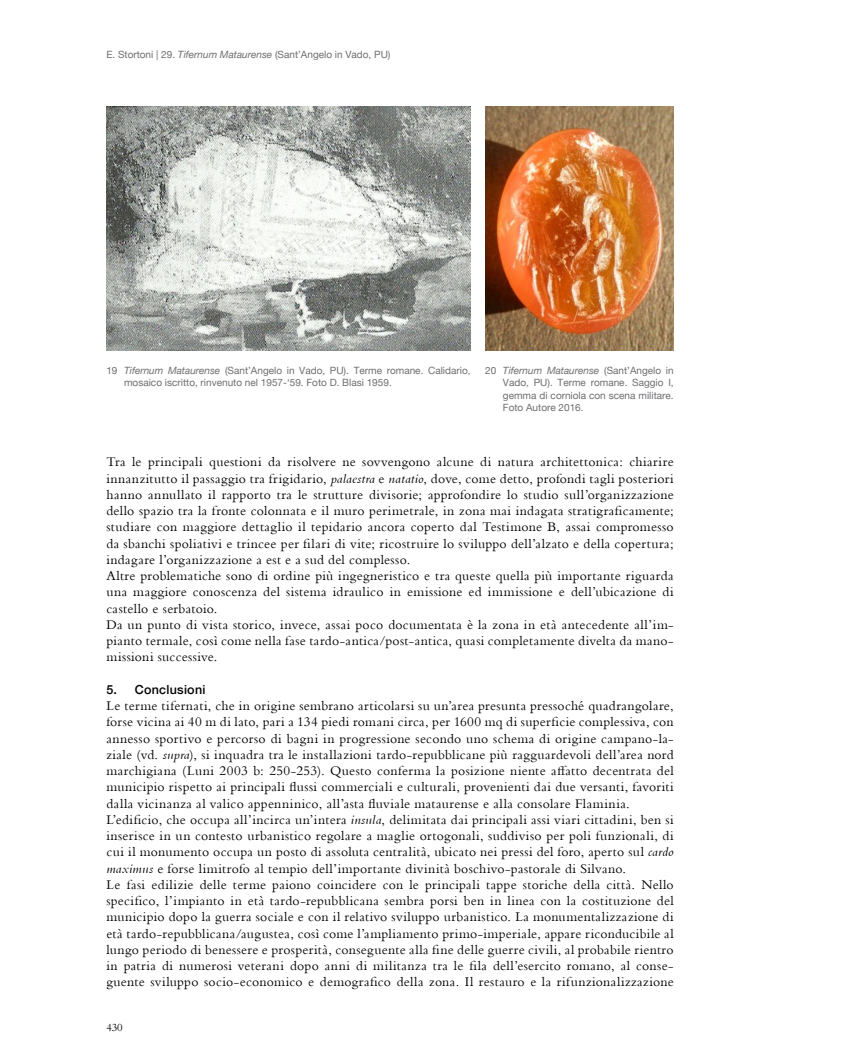
<style>
.page{position:relative;width:851px;height:1063px;background:#fff}
.page>*{position:absolute;margin:0;border:0;box-sizing:border-box;transform-origin:0 0}
.t1{font:13.75px/16.2px "Bembo Std";letter-spacing:.025em;color:#000}
.t2{font:500 12.5px "Helvetica Neue";letter-spacing:.025em;color:#000}
.t3{font:11.25px "Bembo Std";color:#000}
.t4{font:10px/12.5px "Helvetica Neue";color:#6d6e71}
.s1{font-style:italic}
.s2{font-family:"Bembo";font-style:italic}
</style>
<div class="page">
<img style="left:106px;top:106px;width:364px;height:244px">
<img style="left:485px;top:106px;width:188px;height:244px">
<p class="t4" style="left:106px;top:49px;width:285px">E. Stortoni | 29. <span class="s1">Tifernum Mataurense</span> (Sant’Angelo in Vado, PU)</p>
<p class="t4" style="left:124px;top:365px;width:348px;text-indent:-18px">19 <span class="s1">Tifernum Mataurense</span> (Sant’Angelo in Vado, PU). Terme romane. Calidario, mosaico iscritto, rinvenuto nel 1957-‘59. Foto D. Blasi 1959.</p>
<p class="t4" style="left:503px;top:365px;width:172px;text-align:justify;text-indent:-18px">20 <span class="s1">Tifernum Mataurense</span> (Sant’Angelo in Vado, PU). Terme romane. Saggio I, gemma di corniola con scena militare.<br>Foto Autore 2016.</p>
<p class="t1" style="left:106px;top:454px;width:568px">Tra le principali questioni da risolvere ne sovvengono alcune di natura architettonica: chiarire innanzitutto il passaggio tra frigidario, <span class="s2">palaestra</span> e <span class="s2">natatio</span>, dove, come detto, profondi tagli posteriori hanno annullato il rapporto tra le strutture divisorie; approfondire lo studio sull’organizzazione dello spazio tra la fronte colonnata e il muro perimetrale, in zona mai indagata stratigraficamente; studiare con maggiore dettaglio il tepidario ancora coperto dal Testimone B, assai compromesso da sbanchi spoliativi e trincee per filari di vite; ricostruire lo sviluppo dell’alzato e della copertura; indagare l’organizzazione a est e a sud del complesso.<br>Altre problematiche sono di ordine più ingegneristico e tra queste quella più importante riguarda una maggiore conoscenza del sistema idraulico in emissione ed immissione e dell’ubicazione di castello e serbatoio.<br>Da un punto di vista storico, invece, assai poco documentata è la zona in età antecedente all’im&shy;pianto termale, così come nella fase tardo-antica/post-antica, quasi completamente divelta da mano&shy;missioni successive.</p>
<p class="t2" style="left:106px;top:679px;width:101px">5. Conclusioni</p>
<p class="t1" style="left:106px;top:697px;width:568px">Le terme tifernati, che in origine sembrano articolarsi su un’area presunta pressoché quadrangolare, forse vicina ai 40 m di lato, pari a 134 piedi romani circa, per 1600 mq di superficie complessiva, con annesso sportivo e percorso di bagni in progressione secondo uno schema di origine campano-la&shy;ziale (vd. <span class="s2">supra</span>), si inquadra tra le installazioni tardo-repubblicane più ragguardevoli dell’area nord marchigiana (Luni 2003 b: 250-253). Questo conferma la posizione niente affatto decentrata del municipio rispetto ai principali flussi commerciali e culturali, provenienti dai due versanti, favoriti dalla vicinanza al valico appenninico, all’asta fluviale mataurense e alla consolare Flaminia.<br>L’edificio, che occupa all’incirca un’intera <span class="s2">insula</span>, delimitata dai principali assi viari cittadini, ben si inserisce in un contesto urbanistico regolare a maglie ortogonali, suddiviso per poli funzionali, di cui il monumento occupa un posto di assoluta centralità, ubicato nei pressi del foro, aperto sul <span class="s2">cardo maximus</span> e forse limitrofo al tempio dell’importante divinità boschivo-pastorale di Silvano.<br>Le fasi edilizie delle terme paiono coincidere con le principali tappe storiche della città. Nello specifico, l’impianto in età tardo-repubblicana sembra porsi ben in linea con la costituzione del municipio dopo la guerra sociale e con il relativo sviluppo urbanistico. La monumentalizzazione di età tardo-repubblicana/augustea, così come l’ampliamento primo-imperiale, appare riconducibile al lungo periodo di benessere e prosperità, conseguente alla fine delle guerre civili, al probabile rientro in patria di numerosi veterani dopo anni di militanza tra le fila dell’esercito romano, al conse&shy;guente sviluppo socio-economico e demografico della zona. Il restauro e la rifunzionalizzazione</p>
<p class="t3" style="left:106px;top:1021px;width:18px">430</p>
</div>
